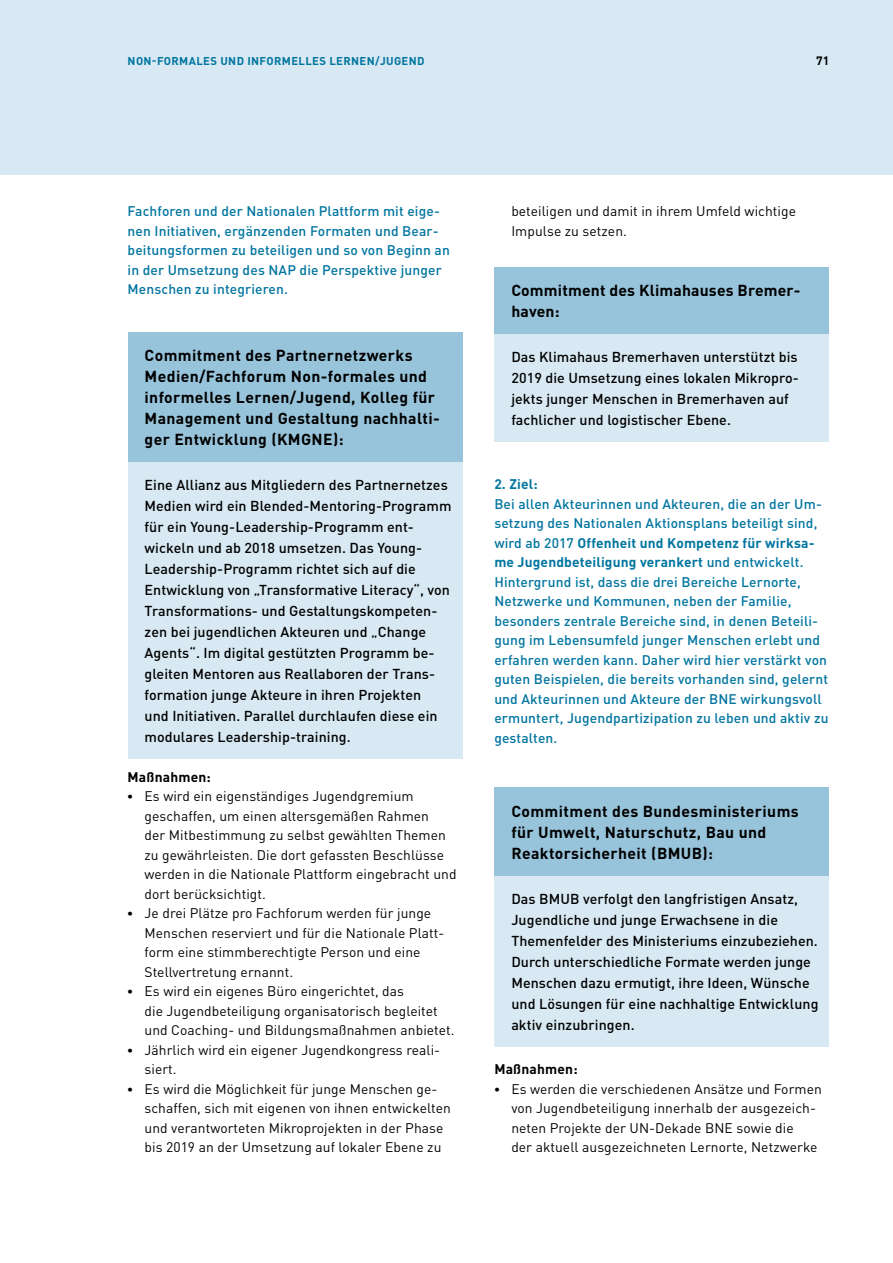
<style>
.page{position:relative;width:893px;height:1263px;background:#fff}
.page>*{position:absolute;margin:0;border:0;box-sizing:border-box;transform-origin:0 0}
.t1{font:700 15.75px/21px "DIN Pro";letter-spacing:.025em;color:#000}
.t2{font:500 14.25px/21px "DIN Pro";letter-spacing:.005em;color:#000}
.t3{font:13.8px/19.5px "DIN Pro";letter-spacing:.005em;color:#000}
.t4{font:500 13.8px/19.5px "DIN Pro";letter-spacing:.01em;color:#0075a0}
.t5{font:700 13.8px "DIN Pro";letter-spacing:.015em;color:#000}
.t6{font:700 13.8px "DIN Pro";color:#0075a0}
.t7{font:700 12px "DIN Pro";color:#000}
.t8{font:700 11.25px "DIN Pro";letter-spacing:.035em;color:#0075a0}
.s1{font-family:"Bundes Sans";font-weight:700}
.s2{font-weight:700}
</style>
<div class="page">
<div style="left:0;top:0;width:893px;height:174px;background:#d8e9f3"></div>
<div style="left:128px;top:332px;width:334px;height:130px;background:#98c4db"></div>
<div style="left:128px;top:462px;width:334px;height:297px;background:#d8e9f3"></div>
<div style="left:494px;top:267px;width:335px;height:67px;background:#98c4db"></div>
<div style="left:494px;top:334px;width:335px;height:108px;background:#d8e9f3"></div>
<div style="left:494px;top:788px;width:335px;height:88px;background:#98c4db"></div>
<div style="left:494px;top:876px;width:335px;height:170px;background:#d8e9f3"></div>
<p class="t8" style="left:128px;top:53px;width:102px">Non-formales und</p>
<p class="t8" style="left:247px;top:53px;width:12px">Info</p>
<p class="t8" style="left:274px;top:53px;width:86px">rmelles Lernen</p>
<p class="t8" style="left:375px;top:53px;width:20px">/Jugend</p>
<p class="t7" style="left:816px;top:52px;width:15px">71</p>
<p class="t4" style="left:128px;top:201px;width:324px">Fachforen und der Nationalen Plattform mit eige&shy;nen Initiativen, ergänzenden Formaten und Bear&shy;beitungsformen zu beteiligen und so von Beginn an in der Umsetzung des NAP die Perspektive junger Menschen zu integrieren.</p>
<p class="t1" style="left:145px;top:344px;width:297px">Commitment des Partnernetzwerks Medien/Fachforum Non-formales und informelles Lernen/Jugend, Kolleg für Management und Gestaltung nachhalti&shy;ger Entwicklung (KMGNE):</p>
<p class="t2" style="left:145px;top:474px;width:309px">Eine Allianz aus Mitgliedern des Partnernetzes Medien wird ein Blended-Mentoring-Programm für ein Young-Leadership-Programm ent&shy;wickeln und ab 2018 umsetzen. Das Young-Leadership-Programm richtet sich auf die Entwicklung von „Transformative Literacy“, von Transformations- und Gestaltungskompeten&shy;zen bei jugendlichen Akteuren und „Change Agents“. Im digital gestützten Programm be&shy;gleiten Mentoren aus Reallaboren der Trans&shy;formation junge Akteure in ihren Projekten<br>und Initiativen. Parallel durchlaufen diese ein modulares Leadership-training.</p>
<p class="t5" style="left:128px;top:767px;width:85px">Maßnahmen:</p>
<p class="t3" style="left:128px;top:786px;width:288px"><span class="s1">∙</span> Es wird ein eigenständiges Jugendgremium</p>
<p class="t3" style="left:145px;top:805px;width:286px">geschaffen, um einen altersgemäßen Rahmen</p>
<p class="t3" style="left:145px;top:825px;width:303px">der Mitbestimmung zu selbst gewählten Themen</p>
<p class="t3" style="left:145px;top:844px;width:301px">zu gewährleisten. Die dort gefassten Beschlüsse</p>
<p class="t3" style="left:145px;top:864px;width:313px">werden in die Nationale Plattform eingebracht und</p>
<p class="t3" style="left:145px;top:883px;width:123px">dort berücksichtigt.</p>
<p class="t3" style="left:128px;top:903px;width:305px"><span class="s1">∙</span> Je drei Plätze pro Fachforum werden für junge</p>
<p class="t3" style="left:145px;top:922px;width:301px">Menschen reserviert und für die Nationale Platt-</p>
<p class="t3" style="left:145px;top:942px;width:277px">form eine stimmberechtigte Person und eine</p>
<p class="t3" style="left:145px;top:961px;width:150px">Stellvertretung ernannt.</p>
<p class="t3" style="left:128px;top:981px;width:278px"><span class="s1">∙</span> Es wird ein eigenes Büro eingerichtet, das</p>
<p class="t3" style="left:145px;top:1000px;width:295px">die Jugendbeteiligung organisatorisch begleitet</p>
<p class="t3" style="left:145px;top:1020px;width:311px">und Coaching- und Bildungsmaßnahmen anbietet.</p>
<p class="t3" style="left:128px;top:1039px;width:314px"><span class="s1">∙</span> Jährlich wird ein eigener Jugendkongress reali-</p>
<p class="t3" style="left:145px;top:1059px;width:34px">siert.</p>
<p class="t3" style="left:128px;top:1078px;width:311px"><span class="s1">∙</span> Es wird die Möglichkeit für junge Menschen ge-</p>
<p class="t3" style="left:145px;top:1098px;width:308px">schaffen, sich mit eigenen von ihnen entwickelten</p>
<p class="t3" style="left:145px;top:1117px;width:300px">und verantworteten Mikroprojekten in der Phase</p>
<p class="t3" style="left:145px;top:1137px;width:298px">bis 2019 an der Umsetzung auf lokaler Ebene zu</p>
<p class="t3" style="left:511px;top:201px;width:286px">beteiligen und damit in ihrem Umfeld wichtige<br>Impulse zu setzen.</p>
<p class="t1" style="left:511px;top:279px;width:291px">Commitment des Klimahauses Bremer&shy;haven:</p>
<p class="t2" style="left:511px;top:346px;width:289px">Das Klimahaus Bremerhaven unterstützt bis 2019 die Umsetzung eines lokalen Mikropro&shy;jekts junger Menschen in Bremerhaven auf fachlicher und logistischer Ebene.</p>
<p class="t6" style="left:494px;top:475px;width:45px">2. Ziel:</p>
<p class="t4" style="left:494px;top:493px;width:336px">Bei allen Akteurinnen und Akteuren, die an der Um&shy;setzung des Nationalen Aktionsplans beteiligt sind, wird ab 2017 <span class="s2">Offenheit und Kompetenz für wirksa&shy;me Jugendbeteiligung verankert</span> und entwickelt.<br>Hintergrund ist, dass die drei Bereiche Lernorte, Netzwerke und Kommunen, neben der Familie, besonders zentrale Bereiche sind, in denen Beteili&shy;gung im Lebensumfeld junger Menschen erlebt und erfahren werden kann. Daher wird hier verstärkt von guten Beispielen, die bereits vorhanden sind, gelernt und Akteurinnen und Akteure der BNE wirkungsvoll ermuntert, Jugendpartizipation zu leben und aktiv zu gestalten.</p>
<p class="t1" style="left:511px;top:800px;width:289px">Commitment des Bundesministeriums für Umwelt, Naturschutz, Bau und<br>Reaktorsicherheit (BMUB):</p>
<p class="t2" style="left:511px;top:887px;width:309px">Das BMUB verfolgt den langfristigen Ansatz, Jugendliche und junge Erwachsene in die Themenfelder des Ministeriums einzubeziehen.<br>Durch unterschiedliche Formate werden junge Menschen dazu ermutigt, ihre Ideen, Wünsche und Lösungen für eine nachhaltige Entwicklung aktiv einzubringen.</p>
<p class="t5" style="left:494px;top:1060px;width:85px">Maßnahmen:</p>
<p class="t3" style="left:494px;top:1078px;width:329px"><span class="s1">∙</span> Es werden die verschiedenen Ansätze und Formen</p>
<p class="t3" style="left:511px;top:1098px;width:306px">von Jugendbeteiligung innerhalb der ausgezeich-</p>
<p class="t3" style="left:511px;top:1117px;width:284px">neten Projekte der UN-Dekade BNE sowie die</p>
<p class="t3" style="left:511px;top:1137px;width:308px">der aktuell ausgezeichneten Lernorte, Netzwerke</p>
</div>
